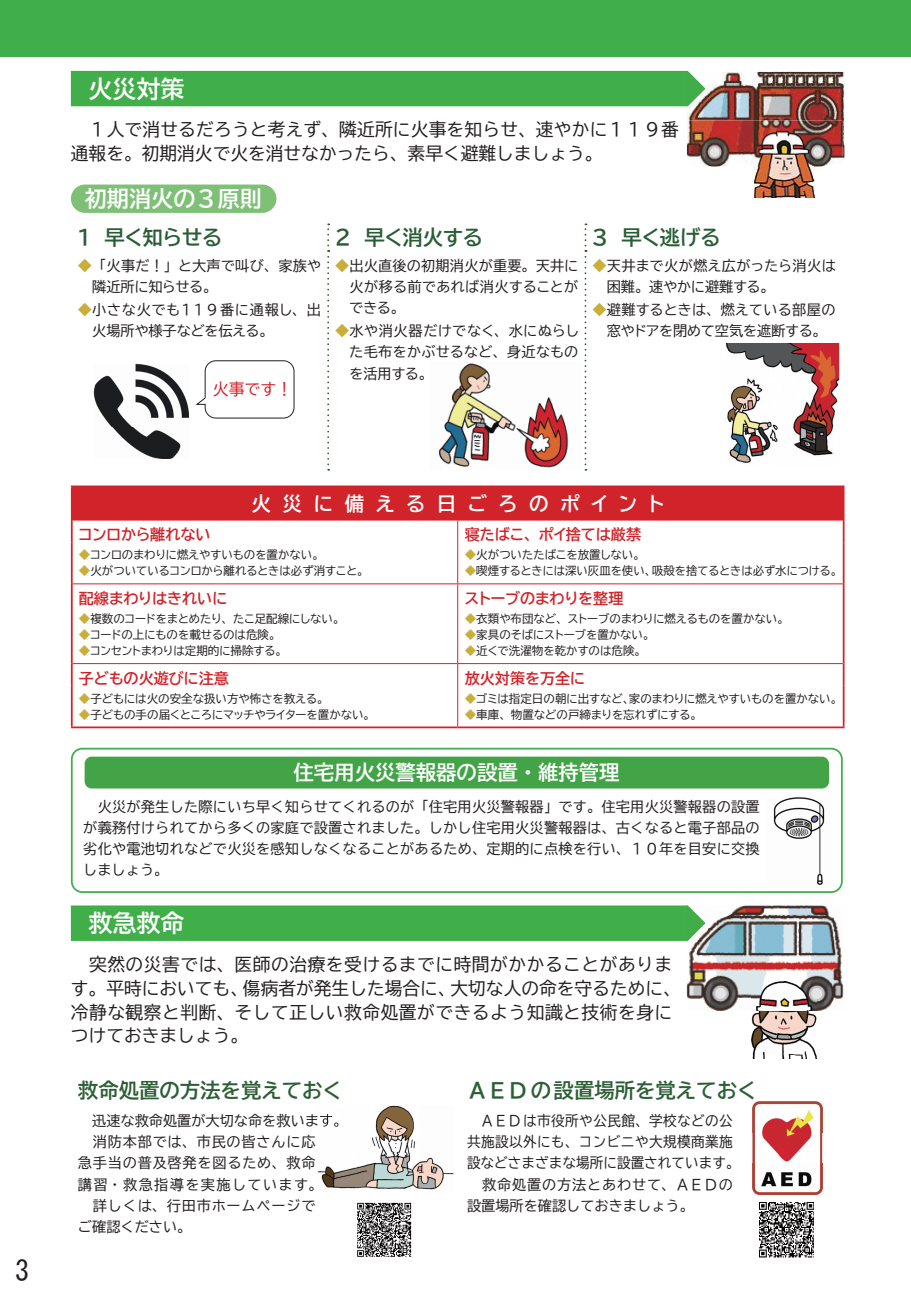
<style>
.page{position:relative;width:911px;height:1290px;background:#fff}
.page>*{position:absolute;margin:0;border:0;box-sizing:border-box;transform-origin:0 0}
.t1{font:28.38px "MS Gothic";color:#231f20}
.t2{font:23.88px "BIZ UD Gothic Bold";color:#fff}
.t3{font:22.12px "BIZ UD Gothic Bold";color:#fff}
.t4{font:20.38px "BIZ UD Gothic Bold";color:#2d5f36}
.t5{font:20.38px "BIZ UDP Gothic Bold";color:#295d35}
.t6{font:20.38px "BIZ UD Gothic Bold";color:#fff}
.t7{font:19.5px "BIZ UDP Gothic Bold";letter-spacing:.6em;color:#fff}
.t8{font:17.75px/23.9px "BIZ UD Gothic";letter-spacing:.03em;color:#231f20}
.t9{font:17.75px/23.9px "BIZ UD Gothic";letter-spacing:.01em;color:#231f20}
.t10{font:16px "BIZ UD Gothic";color:#d1232a}
.t11{font:15px "BIZ UDP Gothic Bold";color:#d1232a}
.t12{font:14.12px/21.2px "BIZ UD Gothic";letter-spacing:.015em;color:#231f20;text-align:justify}
.t13{font:14.12px/21.2px "BIZ UDP Gothic";letter-spacing:.025em;color:#231f20}
.t14{font:14.12px/21.2px "BIZ UD Gothic";letter-spacing:.055em;color:#231f20}
.t15{font:14.12px/21.2px "BIZ UD Gothic";letter-spacing:.015em;color:#231f20;scale:.96 1}
.t16{font:14.12px/21.2px "BIZ UDP Gothic";color:#231f20;text-align:center}
.t17{font:14.12px/21.2px "BIZ UDP Gothic";letter-spacing:.06em;color:#231f20}
.t18{font:11.5px "BIZ UDP Gothic";color:#231f20}
.s1{color:#c9ae38}
</style>
<div class="page">
<div style="left:0;top:0;width:911px;height:57px;background:#40ae49"></div>
<svg style="left:327px;top:223px;width:2px;height:248px"></svg>
<svg style="left:584px;top:223px;width:2px;height:248px"></svg>
<div style="left:72px;top:486px;width:771px;height:34px;background:#d1232a"></div>
<svg style="left:73px;top:521px;width:769px;height:205px"></svg>
<hr style="left:73px;top:520px;width:385px;height:1px;background:#d1232a">
<hr style="left:458px;top:520px;width:384px;height:1px;background:#d1232a">
<svg style="left:457px;top:520px;width:1px;height:22px"></svg>
<hr style="left:71px;top:485px;width:387px;height:2px;background:#d1232a">
<hr style="left:71px;top:487px;width:2px;height:33px;background:#d1232a">
<hr style="left:458px;top:485px;width:386px;height:2px;background:#d1232a">
<hr style="left:842px;top:487px;width:2px;height:33px;background:#d1232a">
<hr style="left:457px;top:686px;width:1px;height:40px;background:#d1232a">
<hr style="left:71px;top:520px;width:2px;height:22px;background:#d1232a">
<hr style="left:842px;top:520px;width:2px;height:22px;background:#d1232a">
<hr style="left:71px;top:542px;width:2px;height:42px;background:#d1232a">
<hr style="left:842px;top:542px;width:2px;height:42px;background:#d1232a">
<hr style="left:71px;top:584px;width:2px;height:22px;background:#d1232a">
<hr style="left:842px;top:584px;width:2px;height:22px;background:#d1232a">
<hr style="left:71px;top:606px;width:2px;height:57px;background:#d1232a">
<hr style="left:842px;top:606px;width:2px;height:57px;background:#d1232a">
<hr style="left:71px;top:663px;width:2px;height:23px;background:#d1232a">
<hr style="left:842px;top:663px;width:2px;height:23px;background:#d1232a">
<hr style="left:71px;top:686px;width:2px;height:40px;background:#d1232a">
<hr style="left:842px;top:686px;width:2px;height:40px;background:#d1232a">
<hr style="left:71px;top:726px;width:387px;height:2px;background:#d1232a">
<hr style="left:458px;top:726px;width:386px;height:2px;background:#d1232a">
<hr style="left:457px;top:542px;width:1px;height:41px;background:#d1232a">
<hr style="left:73px;top:583px;width:385px;height:1px;background:#d1232a">
<hr style="left:458px;top:583px;width:384px;height:1px;background:#d1232a">
<svg style="left:457px;top:584px;width:1px;height:22px"></svg>
<hr style="left:457px;top:606px;width:1px;height:57px;background:#d1232a">
<hr style="left:73px;top:663px;width:385px;height:1px;background:#d1232a">
<hr style="left:458px;top:663px;width:384px;height:1px;background:#d1232a">
<svg style="left:457px;top:664px;width:1px;height:22px"></svg>
<img style="left:438px;top:363px;width:130px;height:105px">
<svg style="left:196px;top:360px;width:98px;height:58px"></svg>
<img style="left:94px;top:364px;width:95px;height:95px">
<img style="left:726px;top:344px;width:114px;height:119px">
<img style="left:317px;top:1106px;width:137px;height:84px">
<img style="left:316px;top:1113px;width:22px;height:14px">
<img style="left:752px;top:1101px;width:70px;height:94px">
<svg style="left:779px;top:1148px;width:9px;height:10px"></svg>
<div style="left:71px;top:71px;width:618px;height:35px;background:#40ae49"></div>
<div style="left:71px;top:905px;width:616px;height:36px;background:#40ae49"></div>
<img style="left:687px;top:72px;width:157px;height:88px">
<img style="left:687px;top:120px;width:155px;height:47px">
<img style="left:687px;top:72px;width:18px;height:34px">
<img style="left:689px;top:905px;width:154px;height:93px">
<img style="left:687px;top:955px;width:155px;height:56px">
<img style="left:687px;top:905px;width:18px;height:36px">
<img style="left:751px;top:981px;width:65px;height:77px">
<img style="left:754px;top:130px;width:60px;height:67px">
<img style="left:754px;top:167px;width:60px;height:1px">
<div style="left:71px;top:185px;width:205px;height:28px;background:#7fc077;border-radius:14px"></div>
<div style="left:71px;top:748px;width:771px;height:145px;border:2px solid #40ae49;border-radius:11px"></div>
<div style="left:85px;top:757px;width:744px;height:31px;background:#42a347;border-radius:7px"></div>
<img style="left:773px;top:797px;width:52px;height:87px">
<img style="left:357px;top:1202px;width:54px;height:55px">
<img style="left:759px;top:1202px;width:55px;height:55px">
<h1 class="t1" style="left:15px;top:1256px;width:16px">3</h1>
<h2 class="t2" style="left:89px;top:77px;width:97px">火災対策</h2>
<h3 class="t9" style="left:71px;top:117px;width:609px">　１人で消せるだろうと考えず、隣近所に火事を知らせ、速やかに１１９番通報を。初期消火で火を消せなかったら、素早く避難しましょう。</h3>
<h3 class="t3" style="left:85px;top:188px;width:179px">初期消火の３原則</h3>
<h3 class="t5" style="left:78px;top:227px;width:146px">１　早く知らせる</h3>
<h3 class="t5" style="left:335px;top:227px;width:149px">２　早く消火する</h3>
<h3 class="t5" style="left:592px;top:227px;width:129px">３　早く逃げる</h3>
<p class="t13" style="left:92px;top:254px;width:230px;text-indent:-14px"><span class="s1">◆</span> 「火事だ！」と大声で叫び、家族や隣近所に知らせる。</p>
<p class="t17" style="left:92px;top:299px;width:230px;text-indent:-14px"><span class="s1">◆</span> 小さな火でも１１９番に通報し、出火場所や様子などを伝える。</p>
<p class="t13" style="left:349px;top:254px;width:230px;text-align:justify;text-indent:-14px"><span class="s1">◆</span> 出火直後の初期消火が重要。天井に火が移る前であれば消火することができる。</p>
<p class="t13" style="left:349px;top:320px;width:230px;text-align:justify;text-indent:-14px"><span class="s1">◆</span> 水や消火器だけでなく、水にぬらした毛布をかぶせるなど、身近なものを活用する。</p>
<p class="t13" style="left:607px;top:254px;width:230px;text-indent:-14px"><span class="s1">◆</span> 天井まで火が燃え広がったら消火は困難。速やかに避難する。</p>
<p class="t16" style="left:592px;top:299px;width:244px"><span class="s1">◆</span> 避難するときは、燃えている部屋の窓やドアを閉めて空気を遮断する。</p>
<h3 class="t10" style="left:213px;top:381px;width:81px">火事です！</h3>
<h3 class="t7" style="left:251px;top:493px;width:414px">火災に備える日ごろのポイント</h3>
<h3 class="t11" style="left:79px;top:527px;width:133px">コンロから離れない</h3>
<h3 class="t11" style="left:465px;top:527px;width:178px">寝たばこ、ポイ捨ては厳禁</h3>
<p class="t18" style="left:79px;top:549px;width:242px"><span class="s1">◆</span>コンロのまわりに燃えやすいものを置かない。</p>
<p class="t18" style="left:79px;top:565px;width:287px"><span class="s1">◆</span>火がついているコンロから離れるときは必ず消すこと。</p>
<p class="t18" style="left:465px;top:549px;width:177px"><span class="s1">◆</span>火がついたたばこを放置しない。</p>
<p class="t18" style="left:465px;top:565px;width:374px"><span class="s1">◆</span>喫煙するときには深い灰皿を使い、吸殻を捨てるときは必ず水につける。</p>
<h3 class="t11" style="left:79px;top:591px;width:150px">配線まわりはきれいに</h3>
<h3 class="t11" style="left:465px;top:591px;width:160px">ストーブのまわりを整理</h3>
<p class="t18" style="left:79px;top:613px;width:262px"><span class="s1">◆</span>複数のコードをまとめたり、たこ足配線にしない。</p>
<p class="t18" style="left:79px;top:629px;width:199px"><span class="s1">◆</span>コードの上にものを載せるのは危険。</p>
<p class="t18" style="left:79px;top:645px;width:205px"><span class="s1">◆</span>コンセントまわりは定期的に掃除する。</p>
<p class="t18" style="left:465px;top:613px;width:321px"><span class="s1">◆</span>衣類や布団など、ストーブのまわりに燃えるものを置かない。</p>
<p class="t18" style="left:465px;top:629px;width:187px"><span class="s1">◆</span>家具のそばにストーブを置かない。</p>
<p class="t18" style="left:465px;top:645px;width:178px"><span class="s1">◆</span>近くで洗濯物を乾かすのは危険。</p>
<h3 class="t11" style="left:79px;top:671px;width:151px">子どもの火遊びに注意</h3>
<h3 class="t11" style="left:465px;top:671px;width:122px">放火対策を万全に</h3>
<p class="t18" style="left:79px;top:693px;width:247px"><span class="s1">◆</span>子どもには火の安全な扱い方や怖さを教える。</p>
<p class="t18" style="left:79px;top:709px;width:293px"><span class="s1">◆</span>子どもの手の届くところにマッチやライターを置かない。</p>
<p class="t18" style="left:465px;top:693px;width:374px"><span class="s1">◆</span>ゴミは指定日の朝に出すなど、家のまわりに燃えやすいものを置かない。</p>
<p class="t18" style="left:465px;top:709px;width:234px"><span class="s1">◆</span>車庫、物置などの戸締まりを忘れずにする。</p>
<h3 class="t6" style="left:293px;top:762px;width:327px">住宅用火災警報器の設置・維持管理</h3>
<p class="t12" style="left:83px;top:795px;width:678px">　火災が発生した際にいち早く知らせてくれるのが「住宅用火災警報器」です。住宅用火災警報器の設置が義務付けられてから多くの家庭で設置されました。しかし住宅用火災警報器は、古くなると電子部品の劣化や電池切れなどで火災を感知しなくなることがあるため、定期的に点検を行い、１０年を目安に交換しましょう。</p>
<h2 class="t2" style="left:89px;top:911px;width:97px">救急救命</h2>
<h3 class="t8" style="left:71px;top:952px;width:611px">　突然の災害では、医師の治療を受けるまでに時間がかかることがあります。平時においても、傷病者が発生した場合に、大切な人の命を守るために、冷静な観察と判断、そして正しい救命処置ができるよう知識と技術を身につけておきましょう。</h3>
<h3 class="t4" style="left:78px;top:1079px;width:266px">救命処置の方法を覚えておく</h3>
<p class="t14" style="left:78px;top:1110px;width:271px"><span class="s1">　</span> 迅速な救命処置が大切な命を救います。　消防本部では、市民の皆さんに応<br>急手当の普及啓発を図るため、救命<br>講習・救急指導を実施しています。<br>　詳しくは、行田市ホームページで<br>ご確認ください。</p>
<h3 class="t4" style="left:467px;top:1079px;width:292px">ＡＥＤの設置場所を覚えておく</h3>
<p class="t15" style="left:467px;top:1110px;width:285px;text-indent:14px">ＡＥＤは市役所や公民館、学校などの公共施設以外にも、コンビニや大規模商業施設などさまざまな場所に設置されています。　救命処置の方法とあわせて、ＡＥＤの設置場所を確認しておきましょう。</p>
</div>
